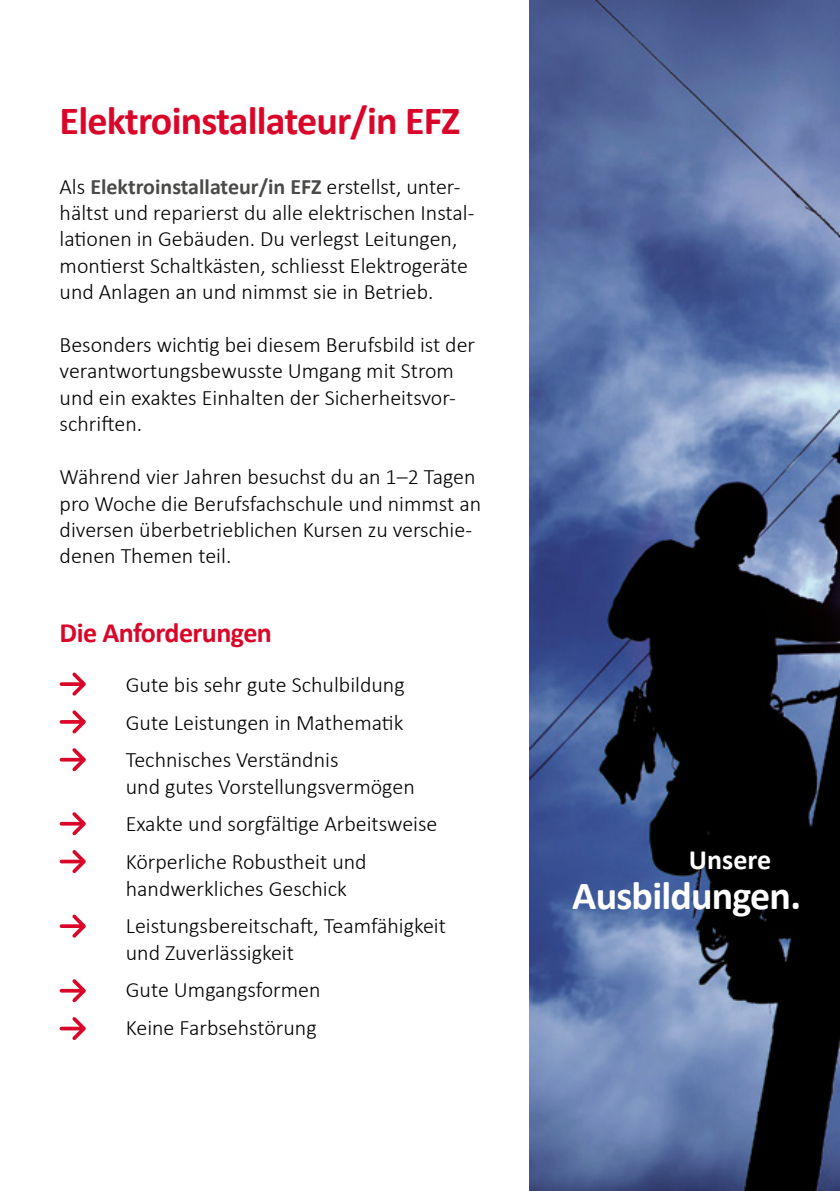
<style>
.page{position:relative;width:840px;height:1191px;background:#fff}
.page>*{position:absolute;margin:0;border:0;box-sizing:border-box;transform-origin:0 0}
.t1{font:700 40px "Calibri";letter-spacing:-.02em;color:#da0629}
.t2{font:700 40px "Calibri";letter-spacing:-.02em;color:#fff}
.t3{font:700 28px "Calibri";letter-spacing:-.02em;color:#da0629}
.t4{font:700 28px "Calibri";color:#fff}
.t5{font:300 22px/26.4px "Calibri";color:#000}
.s1{font-weight:700;color:#4a4a49}
</style>
<div class="page">
<img style="left:529px;top:0;width:310px;height:1191px">
<svg style="left:61px;top:682px;width:8px;height:4px"></svg>
<svg style="left:69px;top:672px;width:17px;height:24px"></svg>
<svg style="left:61px;top:720px;width:8px;height:4px"></svg>
<svg style="left:69px;top:710px;width:17px;height:24px"></svg>
<hr style="left:61px;top:758px;width:22px;height:3px;background:#da0629">
<svg style="left:69px;top:748px;width:17px;height:24px"></svg>
<hr style="left:61px;top:822px;width:22px;height:3px;background:#da0629">
<svg style="left:69px;top:812px;width:17px;height:24px"></svg>
<svg style="left:61px;top:924px;width:8px;height:4px"></svg>
<svg style="left:69px;top:914px;width:17px;height:24px"></svg>
<hr style="left:61px;top:989px;width:22px;height:3px;background:#da0629">
<svg style="left:69px;top:979px;width:17px;height:24px"></svg>
<svg style="left:61px;top:859px;width:8px;height:4px"></svg>
<svg style="left:69px;top:850px;width:17px;height:23px"></svg>
<svg style="left:61px;top:1026px;width:8px;height:4px"></svg>
<svg style="left:69px;top:1017px;width:17px;height:23px"></svg>
<h1 class="t1" style="left:60px;top:95px;width:402px">Elektroinstallateur/in EFZ</h1>
<p class="t5" style="left:60px;top:173px;width:416px">Als <span class="s1">Elektroinstallateur/in EFZ</span> erstellst, unter&shy;hältst und reparierst du alle elektrischen Instal&shy;lationen in Gebäuden. Du verlegst Leitungen, montierst Schaltkästen, schliesst Elektrogeräte und Anlagen an und nimmst sie in Betrieb.</p>
<p class="t5" style="left:60px;top:331px;width:417px">Besonders wichtig bei diesem Berufsbild ist der verantwortungsbewusste Umgang mit Strom und ein exaktes Einhalten der Sicherheitsvor&shy;schriften.</p>
<p class="t5" style="left:60px;top:463px;width:423px">Während vier Jahren besuchst du an 1–2 Tagen pro Woche die Berufsfachschule und nimmst an diversen überbetrieblichen Kursen zu verschie&shy;denen Themen teil.</p>
<p class="t3" style="left:60px;top:615px;width:214px">Die Anforderungen</p>
<p class="t5" style="left:126px;top:665px;width:280px;line-height:37.8px;text-align:justify">Gute bis sehr gute Schulbildung Gute Leistungen in Mathematik Technisches Verständnis</p>
<p class="t5" style="left:126px;top:767px;width:313px;line-height:37.8px">und gutes Vorstellungsvermögen<br>Exakte und sorgfältige Arbeitsweise<br>Körperliche Robustheit und</p>
<p class="t5" style="left:126px;top:869px;width:321px;line-height:37.8px">handwerkliches Geschick<br>Leistungsbereitschaft, Teamfähigkeit</p>
<p class="t5" style="left:126px;top:933px;width:196px;line-height:37.8px">und Zuverlässigkeit<br>Gute Umgangsformen<br>Keine Farbsehstörung</p>
<p class="t4" style="left:688px;top:841px;width:84px">Unsere</p>
<h1 class="t2" style="left:572px;top:870px;width:230px">Ausbildungen.</h1>
</div>
